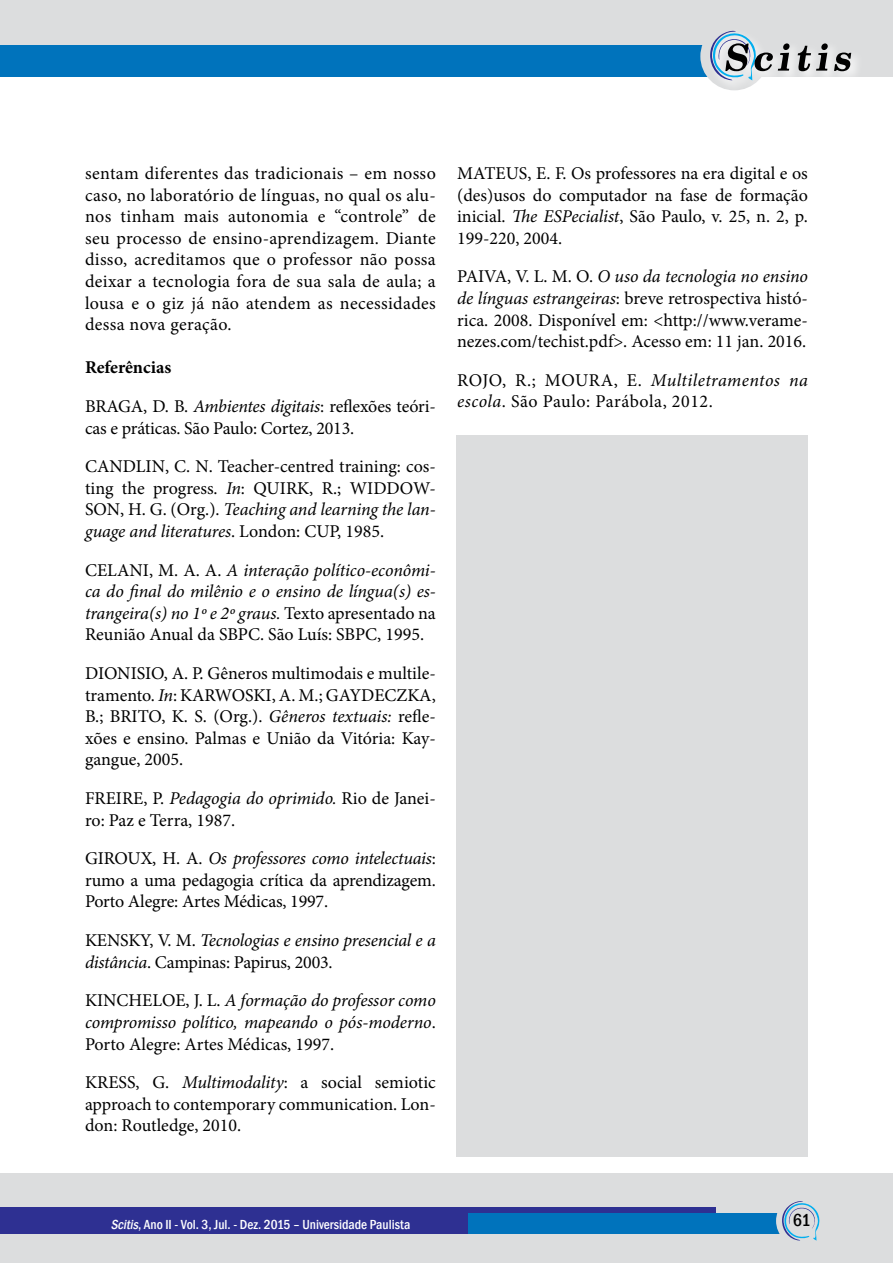
<style>
.page{position:relative;width:893px;height:1263px;background:#fff}
.page>*{position:absolute;margin:0;border:0;box-sizing:border-box;transform-origin:0 0}
.t1{font:18px/21.6px "Minion Pro";color:#000;text-align:justify}
.t2{font:italic 18px/21.6px "Minion Pro";letter-spacing:-.01em;color:#000;text-align:justify}
.t3{font:18px/21.6px "Minion Pro";letter-spacing:.03em;color:#000}
.t4{font:500 condensed 18px "Franklin Gothic";color:#000}
.t5{font:500 condensed 13.5px "Franklin Gothic";color:#fff}
.s1{font-weight:700}
.s2{font-style:italic}
.s3{font-style:normal}
</style>
<div class="page">
<div style="left:0;top:0;width:893px;height:77px;background:#dcddde"></div>
<div style="left:0;top:45px;width:733px;height:32px;background:#0073bc"></div>
<div style="left:0;top:1174px;width:893px;height:89px;background:#dcddde"></div>
<div style="left:0;top:1208px;width:715px;height:26px;background:#2e3092"></div>
<div style="left:468px;top:1214px;width:312px;height:20px;background:#0073bc"></div>
<div style="left:700px;top:22px;width:68px;height:68px;background:#dcddde;border-radius:50%"></div>
<svg style="left:776px;top:1201px;width:44px;height:40px"></svg>
<div style="left:706px;top:27px;width:158px;height:66px;background:#fff;opacity:.75"></div>
<svg style="left:834px;top:53px;width:17px;height:18px"></svg>
<svg style="left:798px;top:43px;width:30px;height:28px"></svg>
<svg style="left:709px;top:30px;width:81px;height:50px"></svg>
<div style="left:457px;top:435px;width:351px;height:722px;background:#dcddde"></div>
<p class="t1" style="left:85px;top:162px;width:352px">sentam diferentes das tradicionais – em nosso caso, no laboratório de línguas, no qual os alu&shy;nos tinham mais autonomia e “controle” de seu processo de ensino-aprendizagem. Diante disso, acreditamos que o professor não possa deixar a tecnologia fora de sua sala de aula; a lousa e o giz já não atendem as necessidades dessa nova geração.</p>
<p class="t1" style="left:85px;top:348px;width:352px;line-height:38.5px"><span class="s1">Referências<br></span>BRAGA, D. B. <span class="s2">Ambientes digitais</span>: reflexões teóri-</p>
<p class="t1" style="left:85px;top:409px;width:352px;line-height:38.5px">cas e práticas. São Paulo: Cortez, 2013.<br>CANDLIN, C. N. Teacher-centred training: cos-</p>
<p class="t1" style="left:85px;top:477px;width:352px">ting the progress. <span class="s2">In</span>: QUIRK, R.; WIDDOW-SON, H. G. (Org.). <span class="s2">Teaching and learning the lan&shy;guage and literatures</span>. London: CUP, 1985.</p>
<p class="t2" style="left:85px;top:559px;width:352px"><span class="s3">CELANI, M. A. A.</span> A interação político-econômi&shy;ca do final do milênio e o ensino de língua(s) es&shy;trangeira(s) no 1º e 2º graus. <span class="s3">Texto apresentado na Reunião Anual da SBPC. São Luís: SBPC, 1995.</span></p>
<p class="t1" style="left:85px;top:662px;width:352px">DIONISIO, A. P. Gêneros multimodais e multile&shy;tramento. <span class="s2">In</span>: KARWOSKI, A. M.; GAYDECZKA, B.; BRITO, K. S. (Org.). <span class="s2">Gêneros textuais:</span> refle&shy;xões e ensino. Palmas e União da Vitória: Kay&shy;gangue, 2005.</p>
<p class="t1" style="left:85px;top:788px;width:352px">FREIRE, P. <span class="s2">Pedagogia do oprimido.</span> Rio de Janei&shy;ro: Paz e Terra, 1987.</p>
<p class="t1" style="left:85px;top:848px;width:352px">GIROUX, H. A. <span class="s2">Os professores como intelectuais</span>: rumo a uma pedagogia crítica da aprendizagem.<br>Porto Alegre: Artes Médicas, 1997.</p>
<p class="t2" style="left:85px;top:929px;width:352px"><span class="s3">KENSKY, V. M.</span> Tecnologias e ensino presencial e a distância<span class="s3">. Campinas: Papirus, 2003.</span></p>
<p class="t2" style="left:85px;top:990px;width:352px"><span class="s3">KINCHELOE, J. L.</span> A formação do professor como compromisso político, mapeando o pós-moderno<span class="s3">.<br>Porto Alegre: Artes Médicas, 1997.</span></p>
<p class="t1" style="left:85px;top:1072px;width:352px">KRESS, G. <span class="s2">Multimodality</span>: a social semiotic approach to contemporary communication. Lon&shy;don: Routledge, 2010.</p>
<p class="t1" style="left:457px;top:162px;width:352px">MATEUS, E. F. Os professores na era digital e os (des)usos do computador na fase de formação inicial. <span class="s2">The ESPecialist</span>, São Paulo, v. 25, n. 2, p.<br>199-220, 2004.</p>
<p class="t1" style="left:457px;top:266px;width:352px">PAIVA, V. L. M. O. <span class="s2">O uso da tecnologia no ensino de línguas estrangeiras</span>: breve retrospectiva histó&shy;rica. 2008. Disponível em: &lt;http://www.verame&shy;nezes.com/techist.pdf&gt;. Acesso em: 11 jan. 2016.</p>
<p class="t3" style="left:457px;top:369px;width:352px">ROJO, R.; MOURA, E. <span class="s2">Multiletramentos na escola</span>. São Paulo: Parábola, 2012.</p>
<p class="t5" style="left:111px;top:1215px;width:301px"><span class="s2">Scitis</span>, Ano II - Vol. 3, Jul. - Dez. 2015 – Universidade Paulista</p>
<p class="t4" style="left:793px;top:1208px;width:19px">61</p>
</div>
